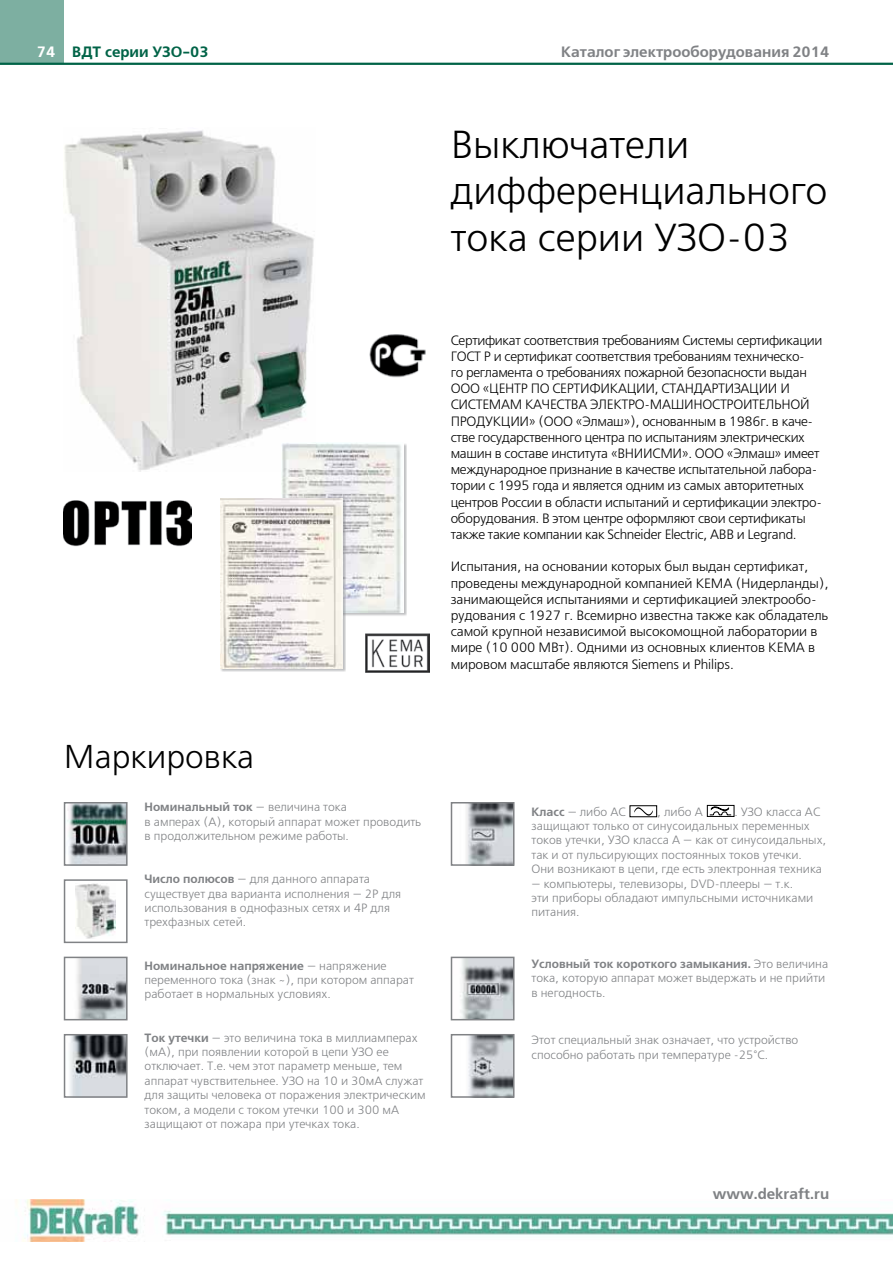
<style>
.page{position:relative;width:893px;height:1263px;background:#fff}
.page>*{position:absolute;margin:0;border:0;box-sizing:border-box;transform-origin:0 0}
.t1{font:39px/46.8px "Free Set C";color:#000}
.t2{font:33px "Free Set C";color:#000}
.t3{font:700 15px "Free Set C";color:#808285}
.t4{font:700 15px "Free Set C";color:#006347}
.t5{font:700 15px "Free Set C";color:#fff}
.t6{font:13.5px/16.2px "Free Set C";letter-spacing:-.025em;color:#000}
.t7{font:12px/14.4px "Free Set C";color:#808285}
.s1{font-weight:700}
</style>
<div class="page">
<div style="left:0;top:0;width:64px;height:64px;background:#7dafa1"></div>
<img style="left:16px;top:1199px;width:877px;height:43px">
<hr style="left:0;top:63px;width:893px;height:2px;background:#006347">
<img style="left:64px;top:130px;width:250px;height:342px">
<div style="left:630px;top:805px;width:27px;height:12px;border:1px solid #000"></div>
<svg style="left:634px;top:805px;width:19px;height:12px"></svg>
<svg style="left:707px;top:805px;width:27px;height:12px"></svg>
<img style="left:67px;top:805px;width:58px;height:58px">
<div style="left:64px;top:802px;width:64px;height:64px;border:2px solid #808285"></div>
<img style="left:76px;top:883px;width:40px;height:55px">
<div style="left:64px;top:879px;width:64px;height:64px;border:2px solid #808285"></div>
<img style="left:77px;top:960px;width:48px;height:57px">
<div style="left:64px;top:957px;width:64px;height:63px;border:2px solid #808285"></div>
<img style="left:69px;top:1037px;width:56px;height:58px">
<div style="left:64px;top:1034px;width:64px;height:64px;border:2px solid #808285"></div>
<img style="left:466px;top:805px;width:45px;height:58px">
<div style="left:451px;top:802px;width:63px;height:64px;border:2px solid #808285"></div>
<img style="left:460px;top:960px;width:51px;height:57px">
<div style="left:451px;top:957px;width:63px;height:63px;border:2px solid #808285"></div>
<img style="left:468px;top:1037px;width:43px;height:58px">
<div style="left:451px;top:1034px;width:63px;height:64px;border:2px solid #808285"></div>
<img style="left:369px;top:334px;width:57px;height:44px">
<img style="left:366px;top:634px;width:63px;height:38px">
<div style="left:282px;top:443px;width:125px;height:174px;background:#808285;opacity:.5"></div>
<img style="left:281px;top:443px;width:122px;height:170px">
<div style="left:221px;top:498px;width:125px;height:174px;background:#808285;opacity:.5"></div>
<img style="left:220px;top:498px;width:122px;height:170px">
<img style="left:64px;top:500px;width:127px;height:47px">
<p class="t5" style="left:37px;top:43px;width:20px">74</p>
<p class="t3" style="left:561px;top:43px;width:269px">Каталог электрооборудования 2014</p>
<p class="t4" style="left:72px;top:43px;width:138px">ВДТ серии УЗО-03</p>
<h1 class="t1" style="left:451px;top:121px;width:378px">Выключатели дифференциального тока серии УЗО-03</h1>
<p class="t6" style="left:451px;top:332px;width:373px">Сертификат соответствия требованиям Системы сертификации ГОСТ Р и сертификат соответствия требованиям техническо-<br>го регламента о требованиях пожарной безопасности выдан ООО «ЦЕНТР ПО СЕРТИФИКАЦИИ, СТАНДАРТИЗАЦИИ И СИСТЕМАМ КАЧЕСТВА ЭЛЕКТРО-МАШИНОСТРОИТЕЛЬ НОЙ ПРОДУКЦИИ» (ООО «Элмаш»), основанным в 1986г. в каче&shy;стве государственного центра по испытаниям электрических машин в составе института «ВНИИСМИ». ООО «Элмаш» имеет международное признание в качестве испытательной лабора&shy;тории с 1995 года и является одним из самых авторитетных центров России в области испытаний и сертификации электро&shy;оборудования. В этом центре оформляют свои сертификаты также такие компании как Schneider Electric, ABB и Legrand.</p>
<p class="t6" style="left:451px;top:559px;width:379px">Испытания, на основании которых был выдан сертификат, проведены международной компанией KEMA (Нидерланды), занимающейся испытаниями и сертификацией электрообо&shy;рудования с 1927 г. Всемирно известна также как обладатель самой крупной независимой высокомощной лаборатории в мире (10 000 МВт). Одними из основных клиентов KEMA в мировом масштабе являются Siemens и Philips.</p>
<h2 class="t2" style="left:64px;top:737px;width:192px">Маркировка</h2>
<p class="t7" style="left:145px;top:800px;width:278px"><span class="s1">Номинальный ток</span> — величина тока<br>в амперах (А), который аппарат может проводить в продолжительном режиме работы.</p>
<p class="t7" style="left:145px;top:872px;width:258px"><span class="s1">Число полюсов</span> — для данного аппарата существует два варианта исполнения — 2P для использования в однофазных сетях и 4P для трехфазных сетей.</p>
<p class="t7" style="left:145px;top:958px;width:271px"><span class="s1">Номинальное напряжение</span> — напряжение переменного тока (знак ~), при котором аппарат работает в нормальных условиях.</p>
<p class="t7" style="left:145px;top:1030px;width:283px"><span class="s1">Ток утечки</span> — это величина тока в миллиамперах (мА), при появлении которой в цепи УЗО ее отключает. Т.е. чем этот параметр меньше, тем аппарат чувствительнее. УЗО на 10 и 30мА служат для защиты человека от поражения электрическим током, а модели с током утечки 100 и 300 мА защищают от пожара при утечках тока.</p>
<p class="t7" style="left:531px;top:804px;width:96px"><span class="s1">Класс</span> — либо АС</p>
<p class="t7" style="left:657px;top:804px;width:47px">, либо А</p>
<p class="t7" style="left:531px;top:804px;width:296px;text-indent:203px">. УЗО класса АС защищают только от синусоидальных переменных токов утечки, УЗО класса А — как от синусоидальных, так и от пульсирующих постоянных токов утечки.<br>Они возникают в цепи, где есть электронная техника</p>
<p class="t7" style="left:531px;top:876px;width:283px">— компьютеры, телевизоры, DVD-плееры — т.к. эти приборы обладают импульсными источниками питания.</p>
<p class="t7" style="left:531px;top:957px;width:298px"><span class="s1">Условный ток короткого замыкания.</span> Это величина тока, которую аппарат может выдержать и не прийти в негодность.</p>
<p class="t7" style="left:531px;top:1033px;width:268px">Этот специальный знак означает, что устройство способно работать при температуре -25°С.</p>
<p class="t3" style="left:713px;top:1185px;width:118px">www.dekraft.ru</p>
</div>
